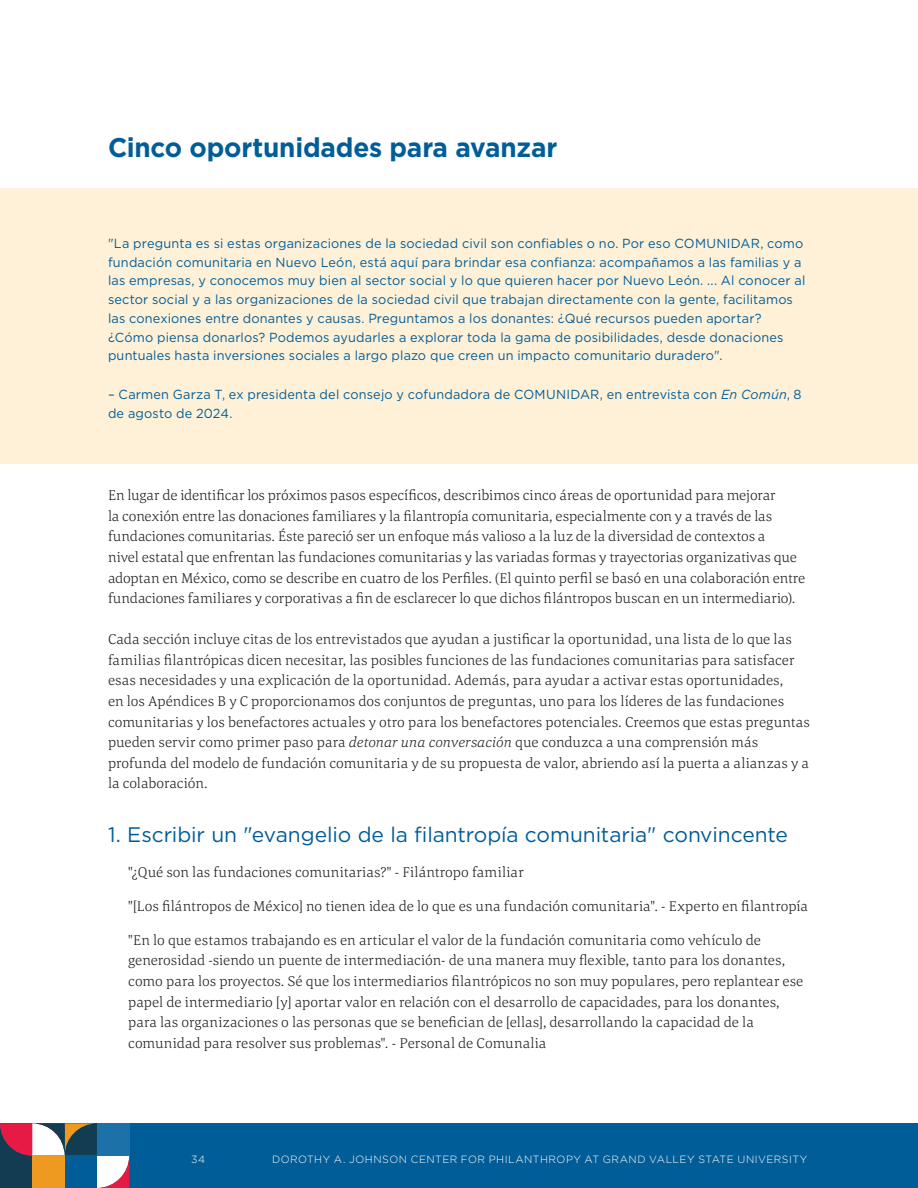
<style>
.page{position:relative;width:918px;height:1188px;background:#fff}
.page>*{position:absolute;margin:0;border:0;box-sizing:border-box;transform-origin:0 0}
.Header_1{font:700 27px "Gotham";letter-spacing:-.01em;color:#005d98}
.Header_2{font:21px "Gotham";letter-spacing:-.005em;color:#005d98}
.Body_Text{font:300 14.7px/20.7px "Corda";letter-spacing:.005em;color:#231f20}
.Header_2-2{font:300 14.7px/20.7px "Corda";letter-spacing:.005em;color:#231f20}
.Header_2-3{font:13.2px/18.8px "Gotham";letter-spacing:.015em;color:#005d98}
.t1{font:300 10.5px "Gotham";letter-spacing:.045em;color:#fff}
.s1{font-style:italic}
</style>
<div class="page">
<div style="left:0;top:1123px;width:918px;height:65px;background:#005d98"></div>
<svg style="left:0;top:1123px;width:129px;height:65px;background:#69718a"></svg>
<div style="left:32px;top:1156px;width:33px;height:32px;background:#ee9a20"></div>
<div style="left:0;top:189px;width:918px;height:275px;background:#fef1d7"></div>
<p class="Header_1" style="left:108px;top:129px;width:451px">Cinco oportunidades para avanzar</p>
<p class="Header_2-3" style="left:108px;top:234px;width:699px">"La pregunta es si estas organizaciones de la sociedad civil son confiables o no. Por eso COMUNIDAR, como fundación comunitaria en Nuevo León, está aquí para brindar esa confianza: acompañamos a las familias y a las empresas, y conocemos muy bien al sector social y lo que quieren hacer por Nuevo León. ... Al conocer al sector social y a las organizaciones de la sociedad civil que trabajan directamente con la gente, facilitamos las conexiones entre donantes y causas. Preguntamos a los donantes: ¿Qué recursos pueden aportar? ¿Cómo piensa donarlos? Podemos ayudarles a explorar toda la gama de posibilidades, desde donaciones puntuales hasta inversiones sociales a largo plazo que creen un impacto comunitario duradero".</p>
<p class="Header_2-3" style="left:108px;top:385px;width:695px">– Carmen Garza T, ex presidenta del consejo y cofundadora de COMUNIDAR, en entrevista con <span class="s1">En Común</span>, 8 de agosto de 2024.</p>
<p class="Body_Text" style="left:108px;top:484px;width:699px">En lugar de identificar los próximos pasos específicos, describimos cinco áreas de oportunidad para mejorar<br>la conexión entre las donaciones familiares y la filantropía comunitaria, especialmente con y a través de las fundaciones comunitarias. Éste pareció ser un enfoque más valioso a la luz de la diversidad de contextos a<br>nivel estatal que enfrentan las fundaciones comunitarias y las variadas formas y trayectorias organizativas que adoptan en México, como se describe en cuatro de los Perfiles. (El quinto perfil se basó en una colaboración entre fundaciones familiares y corporativas a fin de esclarecer lo que dichos filántropos buscan en un intermediario).</p>
<p class="Body_Text" style="left:108px;top:628px;width:703px">Cada sección incluye citas de los entrevistados que ayudan a justificar la oportunidad, una lista de lo que las familias filantrópicas dicen necesitar, las posibles funciones de las fundaciones comunitarias para satisfacer esas necesidades y una explicación de la oportunidad. Además, para ayudar a activar estas oportunidades,<br>en los Apéndices B y C proporcionamos dos conjuntos de preguntas, uno para los líderes de las fundaciones comunitarias y los benefactores actuales y otro para los benefactores potenciales. Creemos que estas preguntas pueden servir como primer paso para <span class="s1">detonar una conversación</span> que conduzca a una comprensión más profunda del modelo de fundación comunitaria y de su propuesta de valor, abriendo así la puerta a alianzas y a la colaboración.</p>
<p class="Header_2" style="left:108px;top:822px;width:681px">1. Escribir un "evangelio de la filantropía comunitaria" convincente</p>
<p class="Header_2-2" style="left:128px;top:861px;width:397px">"¿Qué son las fundaciones comunitarias?" - Filántropo familiar</p>
<p class="Header_2-2" style="left:128px;top:895px;width:681px">"[Los filántropos de México] no tienen idea de lo que es una fundación comunitaria". - Experto en filantropía</p>
<p class="Header_2-2" style="left:128px;top:929px;width:677px">"En lo que estamos trabajando es en articular el valor de la fundación comunitaria como vehículo de generosidad -siendo un puente de intermediación- de una manera muy flexible, tanto para los donantes, como para los proyectos. Sé que los intermediarios filantrópicos no son muy populares, pero replantear ese papel de intermediario [y] aportar valor en relación con el desarrollo de capacidades, para los donantes, para las organizaciones o las personas que se benefician de [ellas], desarrollando la capacidad de la comunidad para resolver sus problemas". - Personal de Comunalia</p>
<p class="t1" style="left:191px;top:1153px;width:15px">34</p>
<p class="t1" style="left:272px;top:1153px;width:537px">DOROTHY A. JOHNSON CENTER FOR PHILANTHROPY AT GRAND VALLEY STATE UNIVERSITY</p>
</div>
